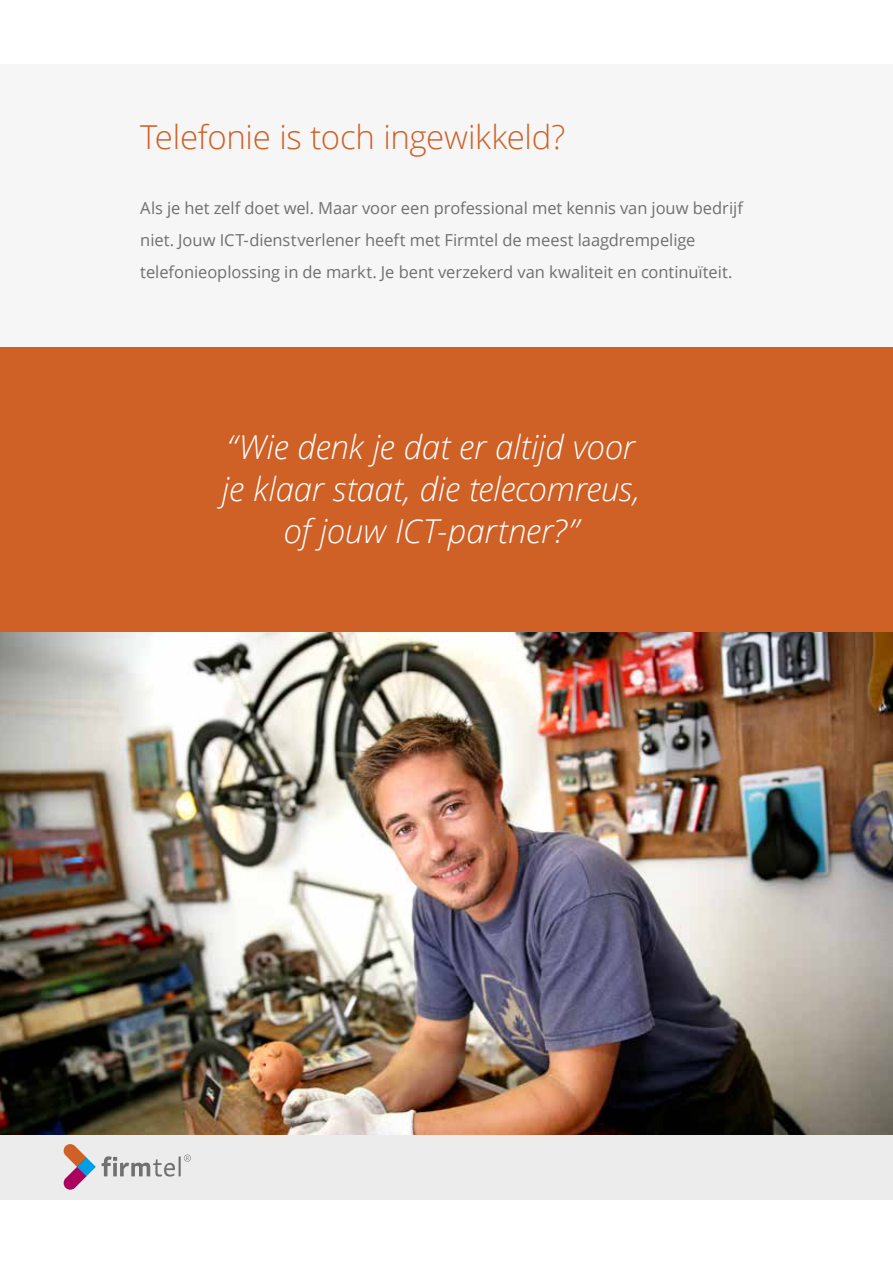
<style>
.page{position:relative;width:893px;height:1263px;background:#fff}
.page>*{position:absolute;margin:0;border:0;box-sizing:border-box;transform-origin:0 0}
.t1{font:italic 300 33px/42px "Open Sans";letter-spacing:-.005em;color:#fff;text-align:center}
.t2{font:300 33px "Open Sans";letter-spacing:-.01em;color:#cf6026}
.t3{font:16.5px/32px "Open Sans";letter-spacing:-.005em;color:#706f6f}
</style>
<div class="page">
<img style="left:0;top:632px;width:893px;height:503px">
<div style="left:0;top:64px;width:893px;height:284px;background:#f6f6f6"></div>
<div style="left:0;top:348px;width:893px;height:284px;background:#cf6026"></div>
<div style="left:0;top:1135px;width:893px;height:64px;background:#ececec"></div>
<svg style="left:63px;top:1144px;width:33px;height:46px"></svg>
<svg style="left:102px;top:1156px;width:73px;height:20px"></svg>
<hr style="left:179px;top:1156px;width:2px;height:20px;background:#70706f">
<svg style="left:184px;top:1154px;width:7px;height:7px"></svg>
<h1 class="t2" style="left:140px;top:115px;width:426px">Telefonie is toch ingewikkeld?</h1>
<p class="t3" style="left:140px;top:191px;width:604px">Als je het zelf doet wel. Maar voor een professional met kennis van jouw bedrijf niet. Jouw ICT-dienstverlener heeft met Firmtel de meest laagdrempelige telefonieoplossing in de markt. Je bent verzekerd van kwaliteit en continuïteit.</p>
<h1 class="t1" style="left:222px;top:424px;width:420px">“Wie denk je dat er altijd voor je klaar staat, die telecomreus, of jouw ICT-partner ?”</h1>
</div>
